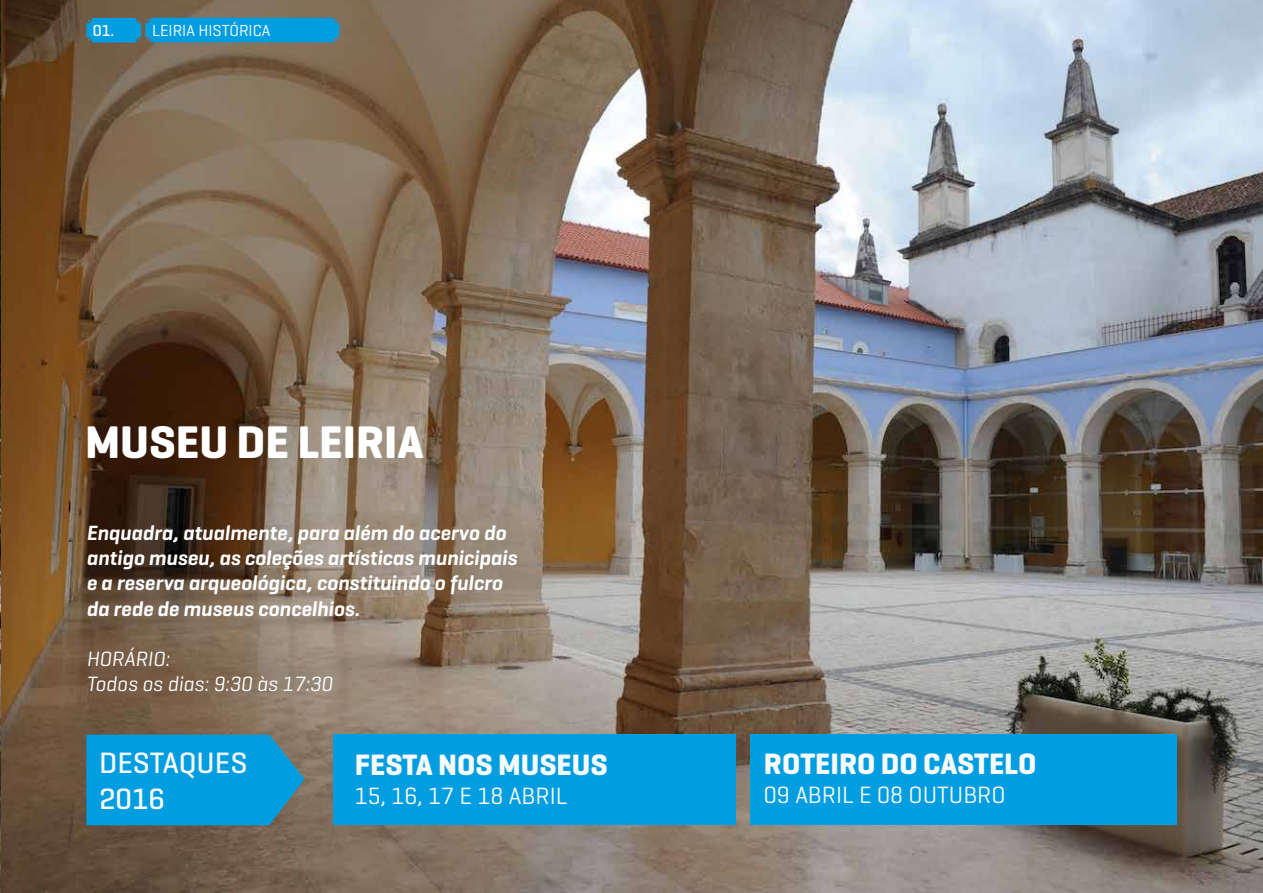
<style>
.page{position:relative;width:1263px;height:893px;background:#fff}
.page>*{position:absolute;margin:0;border:0;box-sizing:border-box;transform-origin:0 0}
.t1{font:700 46.5px "Geogrotesque";color:#fff}
.t2{font:700 30px "Geogrotesque";color:#f9fafa}
.t3{font:500 30px/36px "Geogrotesque";color:#f9fafa}
.t4{font:24px "Geogrotesque";color:#f9fafa}
.t5{font:italic 600 21px/25.2px "Geogrotesque";color:#fff}
.t6{font:italic 21px/25.2px "Geogrotesque";color:#fff}
.t7{font:16.2px "Geogrotesque";color:#fff}
.s1{font-weight:500}
</style>
<div class="page">
<img style="left:0;top:0;width:1px;height:893px">
<img style="left:1px;top:0;width:1262px;height:893px">
<div style="left:333px;top:735px;width:403px;height:90px;background:#009ee0"></div>
<svg style="left:86px;top:735px;width:219px;height:90px;background:#0a9ad5"></svg>
<div style="left:750px;top:735px;width:426px;height:90px;background:#009ee0"></div>
<div style="left:86px;top:18px;width:253px;height:24px;background:#009ee0"></div>
<p class="t7" style="left:93px;top:20px;width:179px"><span class="s1">01.</span> LEIRIA HISTÓRICA</p>
<h1 class="t1" style="left:85px;top:413px;width:340px">MUSEU DE LEIRIA</h1>
<p class="t5" style="left:86px;top:520px;width:432px">Enquadra, atualmente, para além do acervo do antigo museu, as coleções artísticas municipais e a reserva arqueológica, constituindo o fulcro da rede de museus concelhios.</p>
<p class="t6" style="left:86px;top:646px;width:248px">HORÁRIO:<br>Todos os dias: 9:30 às 17:30</p>
<h2 class="t3" style="left:99px;top:744px;width:150px">DESTAQUES<br>2016</h2>
<h2 class="t2" style="left:764px;top:745px;width:274px">ROTEIRO DO CASTELO</h2>
<h2 class="t2" style="left:355px;top:746px;width:254px">FESTA NOS MUSEUS</h2>
<p class="t4" style="left:355px;top:781px;width:214px">15, 16, 17 E 18 ABRIL</p>
<p class="t4" style="left:764px;top:780px;width:243px">09 ABRIL E 08 OUTUBRO</p>
</div>
